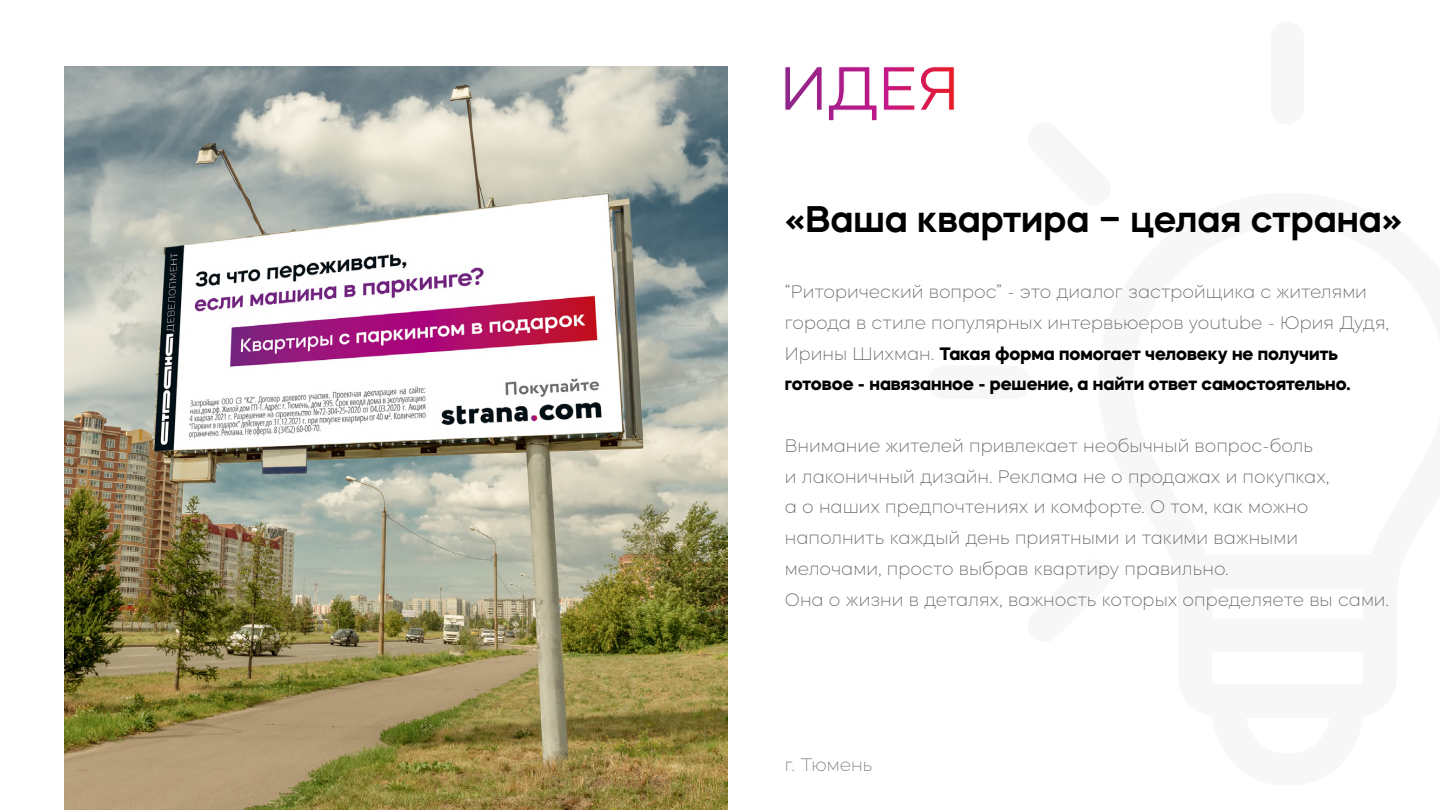
<style>
.page{position:relative;width:1440px;height:810px;background:#fff}
.page>*{position:absolute;margin:0;border:0;box-sizing:border-box;transform-origin:0 0}
.t1{font:600 36.97px "Mazzard H";color:#000}
.t2{font:200 18px/30.8px "Mazzard H";color:#666}
.t3{font:200 18px "Mazzard H";color:#808080}
.s1{font-weight:700;color:#000}
</style>
<div class="page">
<img style="left:64px;top:67px;width:664px;height:743px">
<svg style="left:785px;top:66px;width:170px;height:55px"></svg>
<h1 class="t1" style="left:785px;top:195px;width:619px">«Ваша квартира – целая страна»</h1>
<p class="t2" style="left:785px;top:276px;width:606px">“Риторический вопрос” - это диалог застройщика с жителями города в стиле популярных интервьюеров youtube - Юрия Дудя, Ирины Шихман. <span class="s1">Такая форма помогает человеку не получить готовое - навязанное - решение, а найти ответ самостоятельно.</span></p>
<p class="t2" style="left:785px;top:430px;width:606px">Внимание жителей привлекает необычный вопрос-боль<br>и лаконичный дизайн. Реклама не о продажах и покупках,<br>а о наших предпочтениях и комфорте. О том, как можно наполнить каждый день приятными и такими важными мелочами, просто выбрав квартиру правильно.<br>Она о жизни в деталях, важность которых определяете вы сами.</p>
<p class="t3" style="left:785px;top:754px;width:89px">г. Тюмень</p>
</div>
